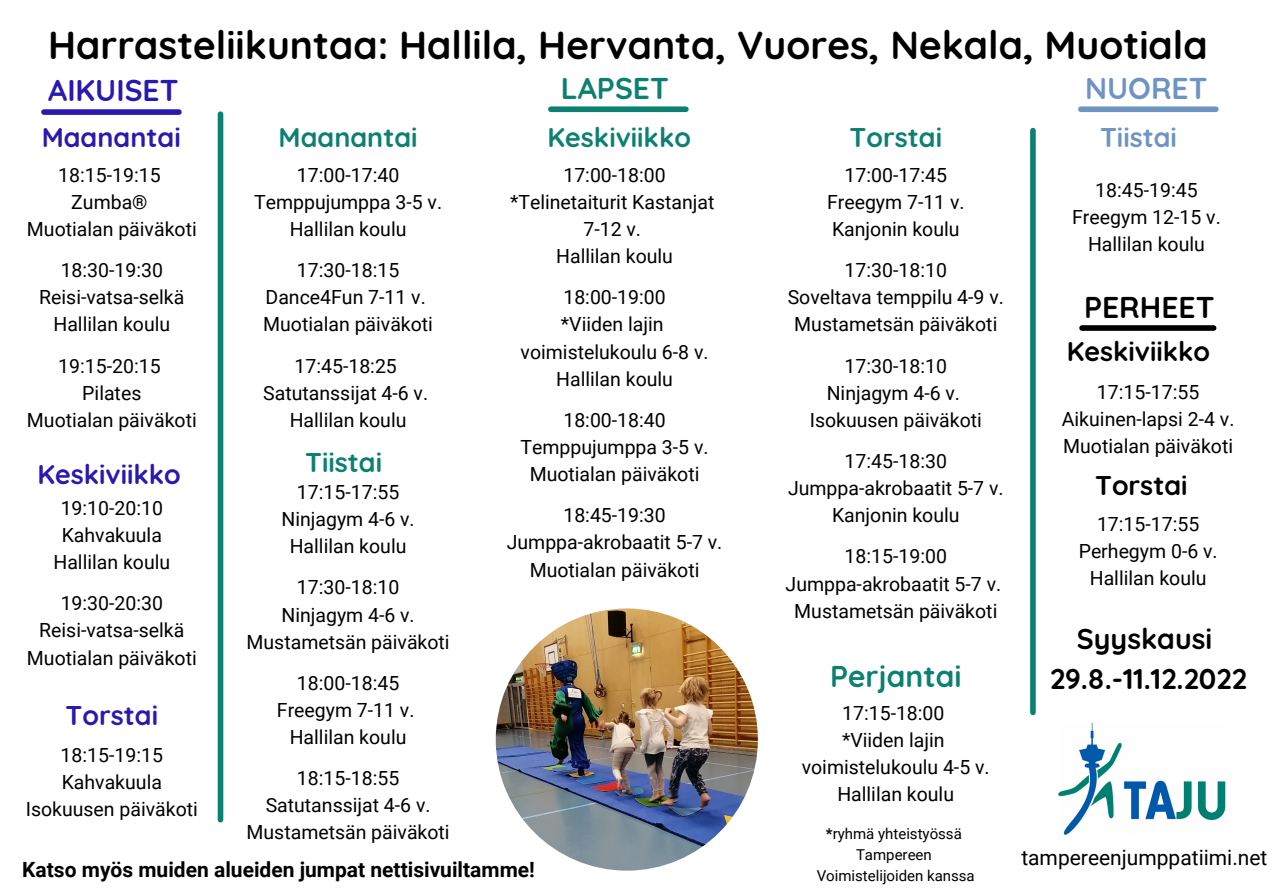
<style>
.page{position:relative;width:1276px;height:894px;background:#fff}
.page>*{position:absolute;margin:0;border:0;box-sizing:border-box;transform-origin:0 0}
.t1{font:700 39px "Quicksand";color:#000}
.t2{font:700 30px "Quicksand";color:#0c8071}
.t3{font:700 30px "Quicksand";color:#2919b0}
.t4{font:700 30px "Quicksand";color:#000}
.t5{font:700 30px "Quicksand";color:#6d94c2}
.t6{font:700 28.5px/39.3px "Quicksand";color:#000;text-align:center}
.t7{font:700 27px "Quicksand";color:#0c8071}
.t8{font:700 27px "Quicksand";color:#2919b0}
.t9{font:700 27px "Quicksand";color:#000}
.t10{font:700 27px "Quicksand";color:#6d94c2}
.t11{font:700 21px "Roboto";color:#000}
.t12{font:21px "Roboto";color:#000}
.t13{font:19.5px/27.2px "Roboto";color:#000;text-align:center}
.t14{font:15px/21px "Roboto";color:#000;text-align:center}
.s1{font-weight:700}
</style>
<div class="page">
<div style="left:218px;top:114px;width:5px;height:705px;background:#0c8071"></div>
<svg style="left:1030px;top:131px;width:5px;height:581px;background:#128374"></svg>
<img style="left:1058px;top:722px;width:167px;height:112px">
<img style="left:495px;top:608px;width:262px;height:262px;border-radius:50%">
<div style="left:44px;top:109px;width:135px;height:6px;background:#2919b0"></div>
<div style="left:550px;top:106px;width:135px;height:6px;background:#0c8071"></div>
<div style="left:1080px;top:106px;width:135px;height:6px;background:#6d94c2"></div>
<div style="left:1081px;top:325px;width:132px;height:6px;background:#000"></div>
<h1 class="t1" style="left:48px;top:20px;width:1160px">Harrasteliikuntaa: Hallila, Hervanta, Vuores, Nekala, Muotiala</h1>
<h2 class="t3" style="left:48px;top:71px;width:132px">AIKUISET</h2>
<h2 class="t2" style="left:561px;top:69px;width:109px">LAPSET</h2>
<h3 class="t7" style="left:278px;top:119px;width:140px">Maanantai</h3>
<p class="t13" style="left:254px;top:161px;width:189px">17:00-17:40<br>Temppujumppa 3-5 v.<br>Hallilan koulu</p>
<p class="t13" style="left:263px;top:257px;width:171px">17:30-18:15<br>Dance4Fun 7-11 v.<br>Muotialan päiväkoti</p>
<p class="t13" style="left:263px;top:352px;width:166px">17:45-18:25<br>Satutanssijat 4-6 v.<br>Hallilan koulu</p>
<h3 class="t7" style="left:547px;top:119px;width:145px">Keskiviikko</h3>
<p class="t13" style="left:510px;top:161px;width:206px">17:00-18:00 *Telinetaiturit Kastanjat<br>7-12 v.<br>Hallilan koulu</p>
<p class="t13" style="left:520px;top:284px;width:189px">18:00-19:00<br>*Viiden lajin voimistelukoulu 6-8 v.<br>Hallilan koulu</p>
<p class="t13" style="left:520px;top:406px;width:189px">18:00-18:40<br>Temppujumppa 3-5 v.<br>Muotialan päiväkoti</p>
<p class="t13" style="left:506px;top:502px;width:217px">18:45-19:30<br>Jumppa-akrobaatit 5-7 v.<br>Muotialan päiväkoti</p>
<h3 class="t8" style="left:42px;top:119px;width:140px">Maanantai</h3>
<p class="t13" style="left:27px;top:161px;width:171px">18:15-19:15<br>Zumba®<br>Muotialan päiväkoti</p>
<p class="t13" style="left:39px;top:257px;width:147px">18:30-19:30<br>Reisi-vatsa-selkä<br>Hallilan koulu</p>
<p class="t13" style="left:27px;top:352px;width:171px">19:15-20:15<br>Pilates<br>Muotialan päiväkoti</p>
<h3 class="t7" style="left:305px;top:445px;width:78px">Tiistai</h3>
<h3 class="t8" style="left:37px;top:456px;width:145px">Keskiviikko</h3>
<p class="t13" style="left:281px;top:478px;width:135px">17:15-17:55<br>Ninjagym 4-6 v.<br>Hallilan koulu</p>
<p class="t13" style="left:246px;top:574px;width:204px">17:30-18:10<br>Ninjagym 4-6 v.<br>Mustametsän päiväkoti</p>
<p class="t13" style="left:277px;top:669px;width:139px">18:00-18:45<br>Freegym 7-11 v.<br>Hallilan koulu</p>
<p class="t13" style="left:246px;top:764px;width:204px">18:15-18:55<br>Satutanssijat 4-6 v.<br>Mustametsän päiväkoti</p>
<p class="t13" style="left:53px;top:494px;width:118px">19:10-20:10<br>Kahvakuula<br>Hallilan koulu</p>
<p class="t13" style="left:27px;top:590px;width:171px">19:30-20:30<br>Reisi-vatsa-selkä<br>Muotialan päiväkoti</p>
<h3 class="t8" style="left:66px;top:697px;width:94px">Torstai</h3>
<p class="t13" style="left:26px;top:741px;width:174px">18:15-19:15<br>Kahvakuula<br>Isokuusen päiväkoti</p>
<p class="t11" style="left:22px;top:857px;width:514px">Katso myös muiden alueiden jumpat nettisivuiltamme!</p>
<h3 class="t7" style="left:849px;top:119px;width:94px">Torstai</h3>
<p class="t13" style="left:826px;top:161px;width:139px">17:00-17:45<br>Freegym 7-11 v.<br>Kanjonin koulu</p>
<p class="t13" style="left:787px;top:257px;width:218px">17:30-18:10<br>Soveltava temppilu 4-9 v.<br>Mustametsän päiväkoti</p>
<p class="t13" style="left:809px;top:352px;width:174px">17:30-18:10<br>Ninjagym 4-6 v.<br>Isokuusen päiväkoti</p>
<p class="t13" style="left:787px;top:447px;width:217px">17:45-18:30<br>Jumppa-akrobaatit 5-7 v.<br>Kanjonin koulu</p>
<p class="t13" style="left:785px;top:543px;width:217px">18:15-19:00<br>Jumppa-akrobaatit 5-7 v.<br>Mustametsän päiväkoti</p>
<h2 class="t2" style="left:830px;top:656px;width:133px">Perjantai</h2>
<p class="t13" style="left:801px;top:699px;width:189px">17:15-18:00<br>*Viiden lajin voimistelukoulu 4-5 v.<br>Hallilan koulu</p>
<p class="t14" style="left:816px;top:823px;width:159px"><span class="s1">*</span>ryhmä yhteistyössä<br>Tampereen<br>Voimistelijoiden kanssa</p>
<h2 class="t5" style="left:1084px;top:69px;width:124px">NUORET</h2>
<h3 class="t10" style="left:1099px;top:119px;width:78px">Tiistai</h3>
<p class="t13" style="left:1071px;top:177px;width:150px">18:45-19:45<br>Freegym 12-15 v.<br>Hallilan koulu</p>
<h2 class="t4" style="left:1083px;top:288px;width:132px">PERHEET</h2>
<h3 class="t9" style="left:1066px;top:333px;width:145px">Keskiviikko</h3>
<p class="t13" style="left:1061px;top:379px;width:174px">17:15-17:55<br>Aikuinen-lapsi 2-4 v.<br>Muotialan päiväkoti</p>
<h3 class="t9" style="left:1094px;top:468px;width:94px">Torstai</h3>
<p class="t13" style="left:1078px;top:511px;width:140px">17:15-17:55<br>Perhegym 0-6 v.<br>Hallilan koulu</p>
<h3 class="t6" style="left:1049px;top:619px;width:198px">Syyskausi<br>29.8.-11.12.2022</h3>
<p class="t12" style="left:1021px;top:845px;width:247px">tampereenjumppatiimi.net</p>
</div>
